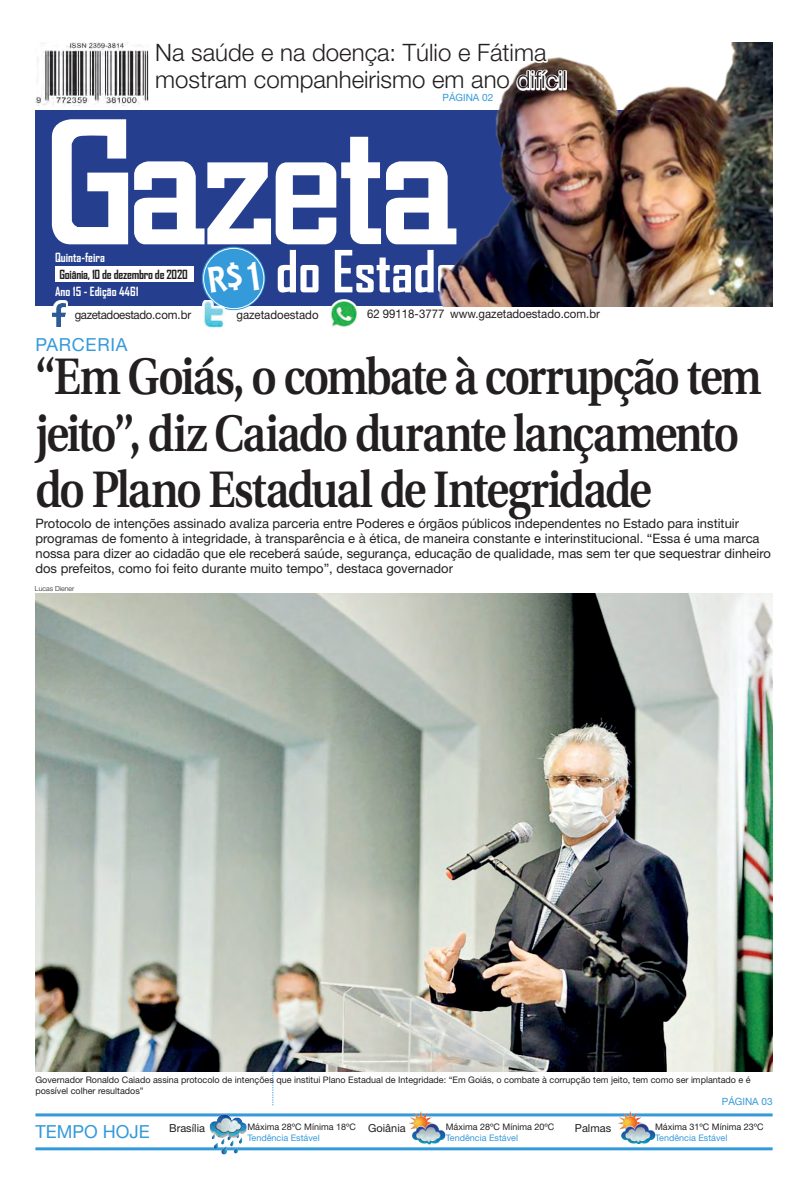
<style>
.page{position:relative;width:808px;height:1191px;background:#fff}
.page>*{position:absolute;margin:0;border:0;box-sizing:border-box;transform-origin:0 0}
.t1{font:700 55.6px "Agency FB";color:#fff}
.Manchete{font:600 51.2px/56.7px "Utopia";letter-spacing:-.045em;color:#231f20;scale:.85 1}
.t2{font:300 24px/27px "Helvetica Neue";color:#231f20}
.Retranca{font:18px "Helvetica Neue";color:#349ada}
.Retranca-2{font:18px "Helvetica Neue";letter-spacing:.04em;color:#349ada}
.Legenda{font:13px/15.3px "Helvetica Neue";color:#231f20}
.t3{font:700 12.1px "Agency FB";color:#fff}
.t4{font:700 12.1px "Agency FB";letter-spacing:-.02em;color:#231f20}
.t5{font:12px "Helvetica Neue";color:#231f20;scale:.95 1}
.t6{font:12px "Helvetica Neue";letter-spacing:-.03em;color:#231f20;scale:.95 1}
.Legenda-2{font:11px "Helvetica Neue";color:#231f20}
.Retranca-3{font:10px "Helvetica Neue";color:#349ada}
.Legenda-3{font:9px/11.3px "Helvetica Neue";color:#231f20}
.Legenda-4{font:9px "Helvetica Neue";color:#349ada}
.Crédito_Fotógrafo{font:300 7px "Helvetica Neue";color:#231f20}
</style>
<div class="page">
<div style="left:35px;top:110px;width:737px;height:196px;background:#253f8e"></div>
<svg style="left:52px;top:119px;width:76px;height:125px"></svg>
<svg style="left:134px;top:161px;width:203px;height:83px"></svg>
<div style="left:55px;top:266px;width:138px;height:15px;background:#fff"></div>
<svg style="left:55px;top:300px;width:13px;height:27px"></svg>
<img style="left:52px;top:303px;width:13px;height:23px">
<hr style="left:35px;top:1113px;width:738px;height:3px;background:#349ada">
<hr style="left:35px;top:1147px;width:738px;height:3px;background:#349ada">
<img style="left:209px;top:1114px;width:37px;height:40px">
<img style="left:408px;top:1111px;width:38px;height:33px">
<img style="left:617px;top:1111px;width:38px;height:33px">
<svg style="left:273px;top:1071px;width:1px;height:34px"></svg>
<svg style="left:202px;top:247px;width:63px;height:63px"></svg>
<div style="left:203px;top:248px;width:61px;height:61px;border:1px solid #fff;border-radius:50%"></div>
<img style="left:341px;top:43px;width:431px;height:263px">
<div style="left:155px;top:42px;width:412px;height:52px;background:#fff"></div>
<img style="left:35px;top:43px;width:113px;height:63px">
<div style="left:442px;top:91px;width:52px;height:12px;background:#fff"></div>
<img style="left:202px;top:300px;width:23px;height:29px">
<img style="left:330px;top:299px;width:29px;height:28px">
<img style="left:35px;top:593px;width:737px;height:478px">
<div style="left:208px;top:262px;width:51px;height:31px;background:#349ada"></div>
<p class="t2" style="left:155px;top:39px;width:413px">Na saúde e na doença: Túlio e Fátima mostram companheirismo em ano difícil</p>
<p class="Retranca-3" style="left:442px;top:92px;width:52px">PÁGINA 02</p>
<p class="t3" style="left:55px;top:250px;width:51px">Quinta-feira</p>
<p class="t4" style="left:59px;top:267px;width:130px">Goiânia, 10 de dezembro de 2020</p>
<p class="t3" style="left:55px;top:283px;width:85px">Ano 15 - Edição 4461</p>
<p class="t1" style="left:276px;top:237px;width:184px">do Estado</p>
<p class="t5" style="left:236px;top:308px;width:88px">gazetadoestado</p>
<p class="t5" style="left:367px;top:307px;width:83px">62 99118-3777</p>
<p class="t5" style="left:450px;top:307px;width:159px">www.gazetadoestado.com.br</p>
<p class="Manchete" style="left:35px;top:349px;width:856px">“Em Goiás, o combate à corrupção tem jeito”, diz Caiado durante lançamento do Plano Estadual de Integridade</p>
<p class="t6" style="left:75px;top:307px;width:124px">gazetadoestado.com.br</p>
<p class="Retranca-2" style="left:35px;top:333px;width:94px">PARCERIA</p>
<p class="Legenda" style="left:35px;top:515px;width:737px">Protocolo de intenções assinado avaliza parceria entre Poderes e órgãos públicos independentes no Estado para instituir programas de fomento à integridade, à transparência e à ética, de maneira constante e interinstitucional. “Essa é uma marca nossa para dizer ao cidadão que ele receberá saúde, segurança, educação de qualidade, mas sem ter que sequestrar dinheiro dos prefeitos, como foi feito durante muito tempo”, destaca governador</p>
<p class="Crédito_Fotógrafo" style="left:35px;top:584px;width:41px">Lucas Diener</p>
<p class="Legenda-3" style="left:35px;top:1073px;width:717px">Governador Ronaldo Caiado assina protocolo de intenções que institui Plano Estadual de Integridade: “Em Goiás, o combate à corrupção tem jeito, tem como ser implantado e é possível colher resultados”</p>
<p class="Retranca-3" style="left:722px;top:1095px;width:52px">PÁGINA 03</p>
<p class="Retranca" style="left:35px;top:1120px;width:116px">TEMPO HOJE</p>
<p class="Legenda-2" style="left:169px;top:1121px;width:37px">Brasília</p>
<p class="Legenda-3" style="left:247px;top:1121px;width:110px">Máxima 28ºC Mínima 18ºC</p>
<p class="Legenda-2" style="left:368px;top:1121px;width:39px">Goiânia</p>
<p class="Legenda-2" style="left:575px;top:1121px;width:38px">Palmas</p>
<p class="Legenda-4" style="left:247px;top:1132px;width:74px">Tendência Estável</p>
<p class="Legenda-3" style="left:446px;top:1121px;width:110px">Máxima 28ºC Mínima 20ºC</p>
<p class="Legenda-4" style="left:446px;top:1132px;width:74px">Tendência Estável</p>
<p class="Legenda-3" style="left:655px;top:1121px;width:110px">Máxima 31ºC Mínima 23ºC</p>
<p class="Legenda-4" style="left:655px;top:1132px;width:74px">Tendência Estável</p>
</div>
